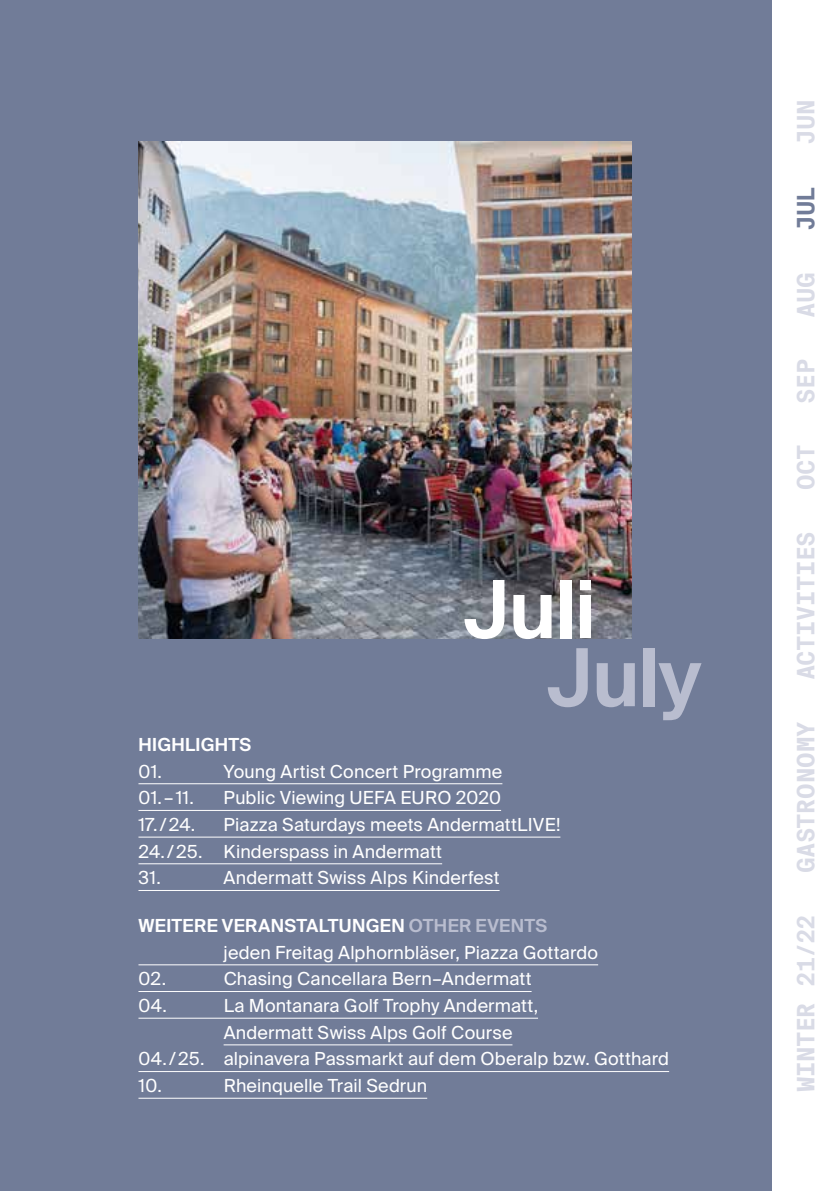
<style>
.page{position:relative;width:840px;height:1191px;background:#fff}
.page>*{position:absolute;margin:0;border:0;box-sizing:border-box;transform-origin:0 0}
.t1{font:600 80px "Suisse Intl";color:#fff}
.t2{font:600 80px "Suisse Intl";color:#b9bdcf}
.t3{font:700 24px "Suisse Intl Mono";letter-spacing:-.025em;color:#d9dbe6}
.t4{font:700 24px "Suisse Intl Mono";letter-spacing:-.005em;color:#d9dbe6}
.t5{font:700 24px "Suisse Intl Mono";color:#717c98}
.t6{font:18px/26.6px "Suisse Intl";letter-spacing:.01em;color:#fff}
.t7{font:600 18px "Suisse Intl";letter-spacing:.02em;color:#fff}
.s1{color:#b9bdcf}
</style>
<div class="page">
<div style="left:0;top:0;width:771px;height:1191px;background:#717c98"></div>
<img style="left:138px;top:142px;width:492px;height:496px">
<hr style="left:138px;top:783px;width:364px;height:1px;background:#fff">
<hr style="left:138px;top:810px;width:363px;height:1px;background:#fff">
<hr style="left:138px;top:836px;width:422px;height:1px;background:#fff">
<hr style="left:138px;top:863px;width:304px;height:1px;background:#fff">
<hr style="left:138px;top:890px;width:361px;height:1px;background:#fff">
<hr style="left:138px;top:964px;width:459px;height:1px;background:#fff">
<hr style="left:138px;top:991px;width:393px;height:1px;background:#fff">
<hr style="left:138px;top:1017px;width:399px;height:1px;background:#fff">
<hr style="left:223px;top:1044px;width:289px;height:1px;background:#fff">
<hr style="left:138px;top:1071px;width:530px;height:1px;background:#fff">
<hr style="left:138px;top:1097px;width:289px;height:1px;background:#fff">
<h1 class="t1" style="left:463px;top:563px;width:134px">Juli</h1>
<h1 class="t2" style="left:546px;top:632px;width:156px">July</h1>
<p class="t7" style="left:138px;top:734px;width:114px">HIGHLIGHTS</p>
<p class="t6" style="left:138px;top:758px;width:25px">01.</p>
<p class="t6" style="left:223px;top:758px;width:280px">Young Artist Concert Programme</p>
<p class="t6" style="left:138px;top:784px;width:57px">01.–11.</p>
<p class="t6" style="left:223px;top:784px;width:279px">Public Viewing UEFA EURO 2020</p>
<p class="t6" style="left:138px;top:811px;width:58px">17./24.</p>
<p class="t6" style="left:138px;top:811px;width:423px;text-indent:85px">Piazza Saturdays meets AndermattLIVE!<br>24./25. Kinderspass in Andermatt<br>31.</p>
<p class="t6" style="left:223px;top:864px;width:277px">Andermatt Swiss Alps Kinderfest</p>
<p class="t7" style="left:138px;top:915px;width:410px">WEITERE VERANSTALTUNGEN <span class="s1">OTHER EVENTS</span></p>
<p class="t6" style="left:223px;top:939px;width:376px">jeden Freitag Alphornbläser, Piazza Gottardo</p>
<p class="t6" style="left:138px;top:966px;width:29px">02.</p>
<p class="t6" style="left:223px;top:966px;width:309px">Chasing Cancellara Bern–Andermatt</p>
<p class="t6" style="left:138px;top:992px;width:30px">04.</p>
<p class="t6" style="left:223px;top:992px;width:316px">La Montanara Golf Trophy Andermatt,</p>
<p class="t6" style="left:223px;top:1019px;width:290px">Andermatt Swiss Alps Golf Course</p>
<p class="t6" style="left:138px;top:1046px;width:532px">04./25. alpinavera Passmarkt auf dem Oberalp bzw. Gotthard</p>
<p class="t6" style="left:138px;top:1072px;width:25px">10.</p>
<p class="t6" style="left:223px;top:1072px;width:205px">Rheinquelle Trail Sedrun</p>
<h2 class="t3" style="left:792px;top:145px;width:47px;rotate:-90deg">JUN</h2>
<h2 class="t5" style="left:792px;top:231px;width:47px;rotate:-90deg">JUL</h2>
<h2 class="t3" style="left:792px;top:318px;width:47px;rotate:-90deg">AUG</h2>
<h2 class="t3" style="left:792px;top:403px;width:46px;rotate:-90deg">SEP</h2>
<h2 class="t3" style="left:792px;top:490px;width:47px;rotate:-90deg">OCT</h2>
<h2 class="t3" style="left:792px;top:680px;width:150px;rotate:-90deg">ACTIVITIES</h2>
<h2 class="t4" style="left:792px;top:873px;width:154px;rotate:-90deg">GASTRONOMY</h2>
<h2 class="t3" style="left:792px;top:1091px;width:179px;rotate:-90deg">WINTER 21/22</h2>
</div>
